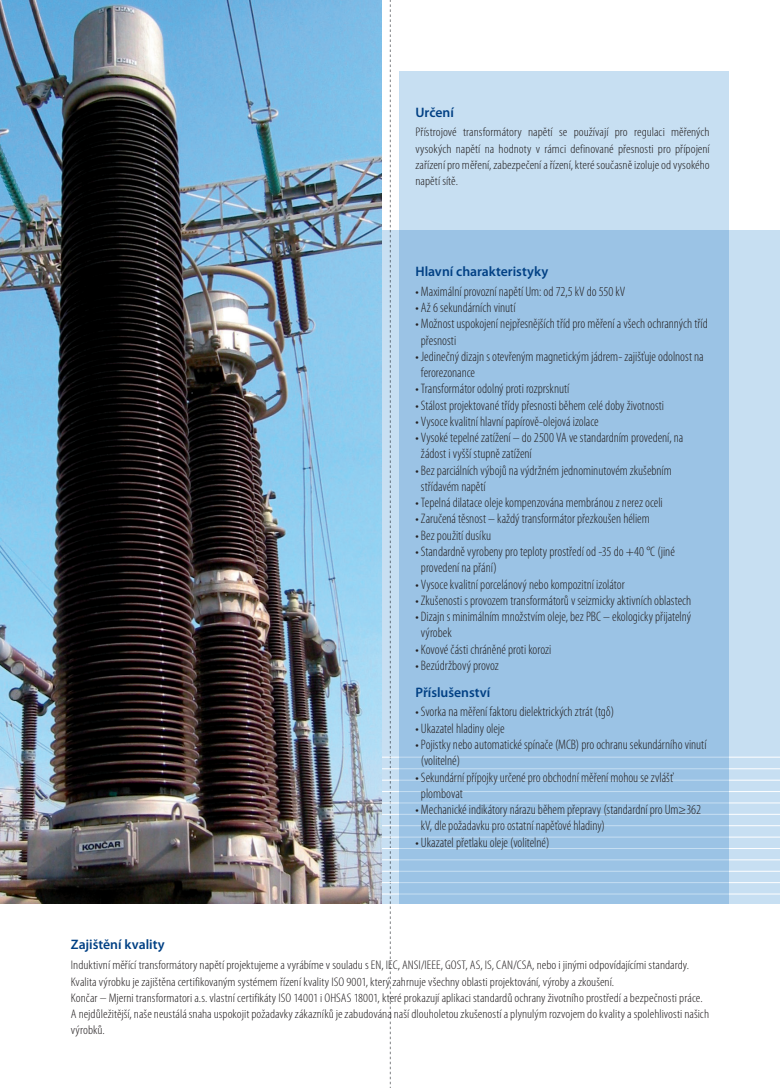
<style>
.page{position:relative;width:780px;height:1088px;background:#fff}
.page>*{position:absolute;margin:0;border:0;box-sizing:border-box;transform-origin:0 0}
.t1{font:300 condensed 13.75px/16.2px "Myriad Pro";letter-spacing:-.005em;color:#231f20}
.t2{font:600 13.75px "Myriad Pro";letter-spacing:-.005em;color:#014084}
.t3{font:300 condensed 12.5px/16.2px "Myriad Pro";color:#231f20;scale:1.1 1}
</style>
<div class="page">
<svg style="left:390px;top:0;width:1px;height:1088px"></svg>
<div style="left:0;top:230px;width:780px;height:674px;background:#c7dff2"></div>
<hr style="left:0;top:757px;width:780px;height:1px;background:#fff">
<hr style="left:0;top:780px;width:780px;height:1px;background:#fff">
<hr style="left:0;top:802px;width:780px;height:1px;background:#fff">
<hr style="left:0;top:825px;width:780px;height:1px;background:#fff">
<hr style="left:0;top:848px;width:780px;height:1px;background:#fff">
<hr style="left:0;top:871px;width:780px;height:1px;background:#fff">
<hr style="left:0;top:894px;width:780px;height:1px;background:#fff">
<hr style="left:0;top:768px;width:780px;height:1px;background:#fff">
<hr style="left:0;top:791px;width:780px;height:1px;background:#fff">
<hr style="left:0;top:814px;width:780px;height:1px;background:#fff">
<hr style="left:0;top:837px;width:780px;height:1px;background:#fff">
<hr style="left:0;top:859px;width:780px;height:1px;background:#fff">
<hr style="left:0;top:882px;width:780px;height:1px;background:#fff">
<hr style="left:0;top:905px;width:780px;height:1px;background:#fff">
<svg style="left:399px;top:71px;width:329px;height:833px;background:#a4c8e7"></svg>
<img style="left:0;top:0;width:381px;height:904px">
<p class="t2" style="left:415px;top:103px;width:40px">Určení</p>
<p class="t3" style="left:415px;top:124px;width:269px;text-align:justify">Přístrojové transformátory napětí se používají pro regulaci měřených vysokých napětí na hodnoty v rámci definované přesnosti pro přípojení zařízení pro měření, zabezpečení a řízení, které současně izoluje od vysokého napětí sítě.</p>
<p class="t2" style="left:415px;top:263px;width:134px">Hlavní charakteristyky</p>
<p class="t1" style="left:415px;top:283px;width:211px">• Maximální provozní napětí Um: od 72,5 kV do 550 kV</p>
<p class="t1" style="left:415px;top:299px;width:101px">• Až 6 sekundárních vinutí</p>
<p class="t1" style="left:421px;top:316px;width:288px;text-indent:-5px">• Možnost uspokojení nejpřesnějších tříd pro měření a všech ochranných tříd přesnosti</p>
<p class="t1" style="left:421px;top:348px;width:284px;text-indent:-5px">• Jedinečný dizajn s otevřeným magnetickým jádrem- zajišťuje odolnost na ferorezonance</p>
<p class="t1" style="left:415px;top:381px;width:155px">• Transformátor odolný proti rozprsknutí</p>
<p class="t1" style="left:415px;top:397px;width:250px">• Stálost projektované třídy přesnosti během celé doby životnosti</p>
<p class="t1" style="left:415px;top:413px;width:185px">• Vysoce kvalitní hlavní papírově-olejová izolace</p>
<p class="t1" style="left:421px;top:429px;width:264px;text-indent:-5px">• Vysoké tepelné zatížení – do 2500 VA ve standardním provedení, na žádost i vyšší stupně zatížení</p>
<p class="t1" style="left:421px;top:462px;width:252px;text-indent:-5px">• Bez parciálních výbojů na výdržném jednominutovém zkušebním střídavém napětí</p>
<p class="t1" style="left:415px;top:494px;width:249px">• Tepelná dilatace oleje kompenzována membránou z nerez oceli</p>
<p class="t1" style="left:415px;top:511px;width:236px">• Zaručená těsnost – každý transformátor přezkoušen héliem</p>
<p class="t1" style="left:415px;top:527px;width:77px">• Bez použití dusíku</p>
<p class="t1" style="left:421px;top:543px;width:255px;text-indent:-5px">• Standardně vyrobeny pro teploty prostředí od -35 do +40 °C (jiné provedení na přání)</p>
<p class="t1" style="left:415px;top:576px;width:211px">• Vysoce kvalitní porcelánový nebo kompozitní izolátor</p>
<p class="t1" style="left:415px;top:592px;width:277px">• Zkušenosti s provozem transformátorů v seizmicky aktivních oblastech</p>
<p class="t1" style="left:421px;top:608px;width:271px;text-indent:-5px">• Dizajn s minimálním množstvím oleje, bez PBC – ekologicky přijatelný výrobek</p>
<p class="t1" style="left:415px;top:641px;width:137px">• Kovové části chráněné proti korozi</p>
<p class="t1" style="left:415px;top:657px;width:85px">• Bezúdržbový provoz</p>
<p class="t2" style="left:415px;top:683px;width:76px">Příslušenství</p>
<p class="t1" style="left:415px;top:704px;width:200px">• Svorka na měření faktoru dielektrických ztrát (tgδ)</p>
<p class="t1" style="left:415px;top:720px;width:91px">• Ukazatel hladiny oleje</p>
<p class="t1" style="left:421px;top:736px;width:287px;text-indent:-5px">• Pojistky nebo automatické spínače (MCB) pro ochranu sekundárního vinutí (volitelné)</p>
<p class="t1" style="left:421px;top:769px;width:254px;text-indent:-5px">• Sekundární přípojky určené pro obchodní měření mohou se zvlášť plombovat</p>
<p class="t1" style="left:421px;top:801px;width:281px;text-indent:-5px">• Mechanické indikátory nárazu během přepravy (standardní pro Um≥362 kV, dle požadavku pro ostatní napěťové hladiny)</p>
<p class="t1" style="left:415px;top:834px;width:135px">• Ukazatel přetlaku oleje (volitelné)</p>
<p class="t2" style="left:71px;top:936px;width:95px">Zajištění kvality</p>
<p class="t3" style="left:71px;top:957px;width:581px">Induktivní měřící transformátory napětí projektujeme a vyrábíme v souladu s EN, IEC, ANSI/IEEE, GOST, AS, IS, CAN/CSA, nebo i jinými odpovídajícími standardy.<br>Kvalita výrobku je zajištěna certifikovaným systémem řízení kvality ISO 9001, který zahrnuje všechny oblasti projektování, výroby a zkoušení.<br>Končar – Mjerni transformatori a.s. vlastní certifikáty ISO 14001 i OHSAS 18001, které prokazují aplikaci standardů ochrany životního prostředí a bezpečnosti práce.<br>A nejdůležitější, naše neustálá snaha uspokojit požadavky zákazníků je zabudována naší dlouholetou zkušeností a plynulým rozvojem do kvality a spolehlivosti našich výrobků.</p>
</div>
